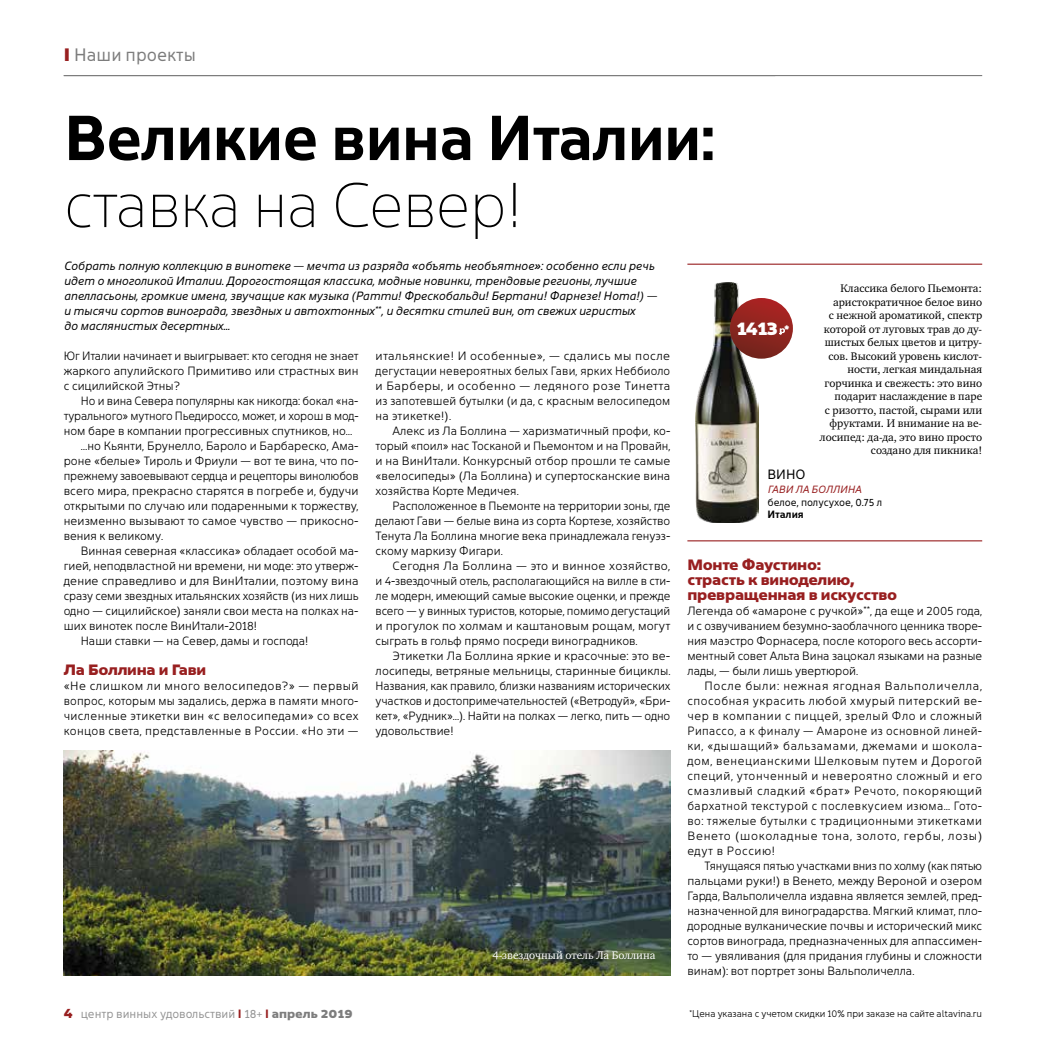
<style>
.page{position:relative;width:1046px;height:1046px;background:#fff}
.page>*{position:absolute;margin:0;border:0;box-sizing:border-box;transform-origin:0 0}
.t1{font:700 63.3px "Tecla";letter-spacing:-.02em;color:#000}
.t2{font:100 63.3px "Tecla";letter-spacing:-.02em;color:#000}
.t3{font:900 18.45px "Tecla";color:#fff}
.t4{font:18px "Tecla";color:#7d7d7d}
.t5{font:900 15px/15px "Tecla";letter-spacing:-.02em;color:#981f20}
.t6{font:13.5px "Tecla";color:#000}
.t7{font:300 12px/15px "Tecla";color:#000;text-align:justify}
.t8{font:italic 12px/15px "Tecla";letter-spacing:-.005em;color:#000}
.t9{font:12px "Tecla";color:#959595}
.t10{font:11.25px/13.5px "Charter ITC";color:#000;text-align:right}
.t11{font:11.25px "Charter ITC";color:#fff}
.t12{font:10.5px "Tecla";color:#000}
.t13{font:italic 10.5px "Tecla";color:#981f20}
.t14{font:700 10.5px "Tecla";color:#000}
.t15{font:300 9.75px "Tecla";color:#000}
.s1{font-weight:900;color:#981f20}
.s2{font-weight:900;font-size:13.5px;color:#981f20}
.s3{font-weight:700;color:#981f20}
.s4{font-weight:900;color:#7d7d7d}
.s5{font-size:10.65px}
</style>
<div class="page">
<hr style="left:64px;top:75px;width:918px;height:1px;background:#7d7d7d">
<hr style="left:687px;top:264px;width:295px;height:1px;background:#981f20">
<hr style="left:687px;top:540px;width:295px;height:1px;background:#981f20">
<img style="left:695px;top:283px;width:64px;height:240px">
<svg style="left:730px;top:298px;width:63px;height:61px;background:#984541"></svg>
<img style="left:64px;top:750px;width:606px;height:225px">
<h3 class="t4" style="left:64px;top:45px;width:134px"><span class="s1">I</span> Наши проекты</h3>
<h1 class="t1" style="left:64px;top:102px;width:653px">Великие вина Италии:</h1>
<h1 class="t2" style="left:64px;top:172px;width:461px">ставка на Север!</h1>
<p class="t8" style="left:64px;top:259px;width:595px">Собрать полную коллекцию в винотеке — мечта из разряда «объять необъятное»: особенно если речь идет о многоликой Италии. Дорогостоящая классика, модные новинки, трендовые регионы, лучшие апелласьоны, громкие имена, звучащие как музыка (Ратти! Фрескобальди! Бертани! Фарнезе! Нота!) — и тысячи сортов винограда, звездных и автохтонных<sup>**</sup>, и десятки стилей вин, от свежих игристых<br>до маслянистых десертных…</p>
<p class="t7" style="left:64px;top:349px;width:296px">Юг Италии начинает и выигрывает: кто сегодня не знает жаркого апулийского Примитиво или страстных вин с сицилийской Этны?</p>
<p class="t7" style="left:81px;top:394px;width:279px">Но и вина Севера популярны как никогда: бокал «на-</p>
<p class="t7" style="left:64px;top:409px;width:296px">турального» мутного Пьедироссо, может, и хорош в мод-</p>
<p class="t7" style="left:64px;top:424px;width:290px">ном баре в компании прогрессивных спутников, но…</p>
<p class="t7" style="left:81px;top:439px;width:279px">…но Кьянти, Брунелло, Бароло и Барбареско, Ама-</p>
<p class="t7" style="left:64px;top:454px;width:296px">роне «белые» Тироль и Фриули — вот те вина, что по-</p>
<p class="t7" style="left:64px;top:469px;width:296px">прежнему завоевывают сердца и рецепторы винолюбов</p>
<p class="t7" style="left:64px;top:484px;width:296px">всего мира, прекрасно старятся в погребе и, будучи</p>
<p class="t7" style="left:64px;top:499px;width:296px">открытыми по случаю или подаренными к торжеству,</p>
<p class="t7" style="left:64px;top:514px;width:296px">неизменно вызывают то самое чувство — прикосно-</p>
<p class="t7" style="left:64px;top:529px;width:101px">вения к великому.</p>
<p class="t7" style="left:81px;top:544px;width:279px">Винная северная «классика» обладает особой ма-</p>
<p class="t7" style="left:64px;top:559px;width:296px">гией, неподвластной ни времени, ни моде: это утверж-</p>
<p class="t7" style="left:64px;top:574px;width:296px">дение справедливо и для ВинИталии, поэтому вина</p>
<p class="t7" style="left:64px;top:589px;width:296px">сразу семи звездных итальянских хозяйств (из них лишь</p>
<p class="t7" style="left:64px;top:604px;width:296px">одно — сицилийское) заняли свои места на полках на-</p>
<p class="t7" style="left:64px;top:619px;width:195px">ших винотек после ВинИтали‑2018!</p>
<p class="t7" style="left:81px;top:634px;width:229px">Наши ставки — на Север, дамы и господа!</p>
<p class="t5" style="left:64px;top:662px;width:144px">Ла Боллина и Гави</p>
<p class="t7" style="left:64px;top:679px;width:296px">«Не слишком ли много велосипедов?» — первый вопрос, которым мы задались, держа в памяти много&shy;численные этикетки вин «с велосипедами» со всех концов света, представленные в России. «Но эти —</p>
<p class="t7" style="left:376px;top:349px;width:296px">итальянские! И особенные», — сдались мы после дегустации невероятных белых Гави, ярких Неббиоло и Барберы, и особенно — ледяного розе Тинетта из запотевшей бутылки (и да, с красным велосипедом на этикетке!).</p>
<p class="t7" style="left:376px;top:424px;width:296px;text-indent:17px">Алекс из Ла Боллина — харизматичный профи, ко&shy;торый «поил» нас Тосканой и Пьемонтом и на Провайн, и на ВинИтали. Конкурсный отбор прошли те самые «велосипеды» (Ла Боллина) и супертосканские вина хозяйства Корте Медичея.</p>
<p class="t7" style="left:376px;top:499px;width:296px;text-indent:17px">Расположенное в Пьемонте на территории зоны, где делают Гави — белые вина из сорта Кортезе, хозяйство Тенута Ла Боллина многие века принадлежала генуэз&shy;скому маркизу Фигари.</p>
<p class="t7" style="left:376px;top:559px;width:296px;text-indent:17px">Сегодня Ла Боллина — это и винное хозяйство, и 4-звездочный отель, располагающийся на вилле в сти&shy;ле модерн, имеющий самые высокие оценки, и прежде всего — у винных туристов, которые, помимо дегустаций и прогулок по холмам и каштановым рощам, могут сыграть в гольф прямо посреди виноградников.</p>
<p class="t7" style="left:376px;top:649px;width:296px;text-indent:17px">Этикетки Ла Боллина яркие и красочные: это ве&shy;лосипеды, ветряные мельницы, старинные бициклы.<br>Названия, как правило, близки названиям исторических участков и достопримечательностей («Ветродуй», «Бри&shy;кет», «Рудник»…). Найти на полках — легко, пить — одно удовольствие!</p>
<p class="t9" style="left:64px;top:1007px;width:290px"><span class="s2">4</span> центр винных удовольствий <span class="s3">I</span> 18+ <span class="s3">I</span> <span class="s4">апрель 2019</span></p>
<p class="t11" style="left:492px;top:949px;width:164px">4-звездочный отель Ла Боллина</p>
<h2 class="t3" style="left:736px;top:318px;width:55px">1413 <span class="s5">*</span></h2>
<p class="t10" style="left:820px;top:282px;width:164px">Классика белого Пьемонта: аристократичное белое вино<br>с нежной ароматикой, спектр которой от луговых трав до ду&shy;шистых белых цветов и цитру&shy;сов. Высокий уровень кислот&shy;ности, легкая миндальная горчинка и свежесть: это вино подарит наслаждение в паре<br>с ризотто, пастой, сырами или фруктами. И внимание на ве&shy;лосипед: да-да, это вино просто создано для пикника!</p>
<p class="t6" style="left:767px;top:467px;width:40px">ВИНО</p>
<p class="t13" style="left:767px;top:483px;width:95px">ГАВИ ЛА БОЛЛИНА</p>
<p class="t12" style="left:767px;top:497px;width:116px">белое, полусухое, 0.75 л</p>
<p class="t14" style="left:767px;top:508px;width:38px">Италия</p>
<p class="t5" style="left:687px;top:557px;width:211px">Монте Фаустино:<br>страсть к виноделию, превращенная в искусство</p>
<p class="t7" style="left:687px;top:604px;width:296px">Легенда об «амароне с ручкой»<sup>**</sup>, да еще и 2005 года, и с озвучиванием безумно-заоблачного ценника творе&shy;ния маэстро Форнасера, после которого весь ассорти&shy;ментный совет Альта Вина зацокал языками на разные лады, — были лишь увертюрой.</p>
<p class="t7" style="left:687px;top:679px;width:296px;text-indent:17px">После были: нежная ягодная Вальполичелла, способная украсить любой хмурый питерский ве&shy;чер в компании с пиццей, зрелый Фло и сложный Рипассо, а к финалу — Амароне из основной линей&shy;ки, «дышащий» бальзамами, джемами и шокола&shy;дом, венецианскими Шелковым путем и Дорогой специй, утонченный и невероятно сложный и его смазливый сладкий «брат» Речото, покоряющий бархатной текстурой с послевкусием изюма… Гото&shy;во: тяжелые бутылки с традиционными этикетками Венето (шоколадные тона, золото, гербы, лозы) едут в Россию!</p>
<p class="t7" style="left:687px;top:859px;width:296px;text-indent:17px">Тянущаяся пятью участками вниз по холму (как пятью пальцами руки!) в Венето, между Вероной и озером Гарда, Вальполичелла издавна является землей, пред&shy;назначенной для виноградарства. Мягкий климат, пло&shy;дородные вулканические почвы и исторический микс сортов винограда, предназначенных для аппассимен&shy;то — увяливания (для придания глубины и сложности винам): вот портрет зоны Вальполичелла.</p>
<p class="t15" style="left:690px;top:1008px;width:294px"><sup>*</sup>Цена указана с учетом скидки 10% при заказе на сайте altavina.ru</p>
</div>
